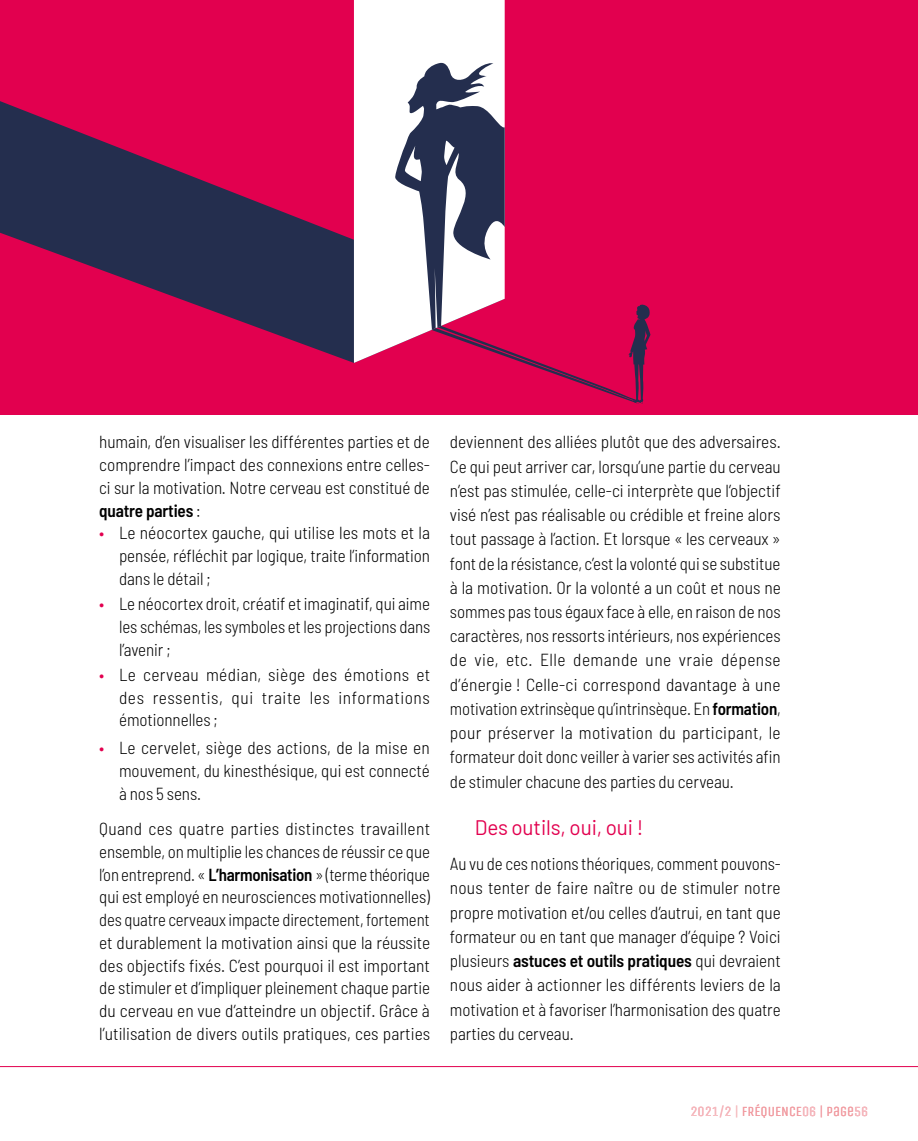
<style>
.page{position:relative;width:918px;height:1141px;background:#fff}
.page>*{position:absolute;margin:0;border:0;box-sizing:border-box;transform-origin:0 0}
.t1{font:21px "Barlow";letter-spacing:-.005em;color:#e2004f}
.t2{font:300 semi-condensed 17.5px/24.2px "Barlow";letter-spacing:-.005em;color:#000;text-align:justify}
.t3{font:14px "Unica One";color:#f19ba1}
.s1{font-weight:600}
.s2{color:#e2004f}
.s3{color:#eb6b7d}
</style>
<div class="page">
<hr style="left:0;top:1066px;width:918px;height:1px;background:#e2004f">
<div style="left:0;top:0;width:918px;height:414px;background:#e2004f"></div>
<svg style="left:0;top:101px;width:354px;height:262px"></svg>
<div style="left:354px;top:0;width:151px;height:363px;background:#fff"></div>
<svg style="left:394px;top:61px;width:256px;height:343px"></svg>
<p class="t2" style="left:99px;top:430px;width:332px;line-height:22.8px">humain, d’en visualiser les différentes parties et de comprendre l’impact des connexions entre celles&shy;ci sur la motivation. Notre cerveau est constitué de <span class="s1">quatre parties</span> :</p>
<p class="t2" style="left:119px;top:521px;width:312px;line-height:22.8px;text-indent:-20px"><span class="s2">•</span> Le néocortex gauche, qui utilise les mots et la pensée, réfléchit par logique, traite l’information dans le détail ;</p>
<p class="t2" style="left:119px;top:592px;width:313px;line-height:22.8px;text-indent:-20px"><span class="s2">•</span> Le néocortex droit, créatif et imaginatif, qui aime les schémas, les symboles et les projections dans l’avenir ;</p>
<p class="t2" style="left:119px;top:663px;width:313px;line-height:22.8px;text-indent:-20px"><span class="s2">•</span> Le cerveau médian, siège des émotions et des ressentis, qui traite les informations émotionnelles ;</p>
<p class="t2" style="left:119px;top:736px;width:312px;line-height:22.8px;text-indent:-20px"><span class="s2">•</span> Le cervelet, siège des actions, de la mise en mouvement, du kinesthésique, qui est connecté à nos 5 sens.</p>
<p class="t2" style="left:99px;top:817px;width:332px;line-height:22.8px">Quand ces quatre parties distinctes travaillent ensemble, on multiplie les chances de réussir ce que l’on entreprend. « <span class="s1">L’harmonisation</span> » (terme théorique qui est employé en neurosciences motivationnelles) des quatre cerveaux impacte directement, fortement et durablement la motivation ainsi que la réussite des objectifs fixés. C’est pourquoi il est important de stimuler et d’impliquer pleinement chaque partie du cerveau en vue d’atteindre un objectif. Grâce à l’utilisation de divers outils pratiques, ces parties</p>
<p class="t2" style="left:450px;top:430px;width:332px">deviennent des alliées plutôt que des adversaires.<br>Ce qui peut arriver car, lorsqu’une partie du cerveau n’est pas stimulée, celle-ci interprète que l’objectif visé n’est pas réalisable ou crédible et freine alors tout passage à l’action. Et lorsque « les cerveaux » font de la résistance, c’est la volonté qui se substitue à la motivation. Or la volonté a un coût et nous ne sommes pas tous égaux face à elle, en raison de nos caractères, nos ressorts intérieurs, nos expériences de vie, etc. Elle demande une vraie dépense d’énergie ! Celle-ci correspond davantage à une motivation extrinsèque qu’intrinsèque. En <span class="s1">formation</span>, pour préserver la motivation du participant, le formateur doit donc veiller à varier ses activités afin de stimuler chacune des parties du cerveau.</p>
<p class="t1" style="left:475px;top:812px;width:170px">Des outils, oui, oui !</p>
<p class="t2" style="left:450px;top:851px;width:332px">Au vu de ces notions théoriques, comment pouvons&shy;nous tenter de faire naître ou de stimuler notre propre motivation et/ou celles d’autrui, en tant que formateur ou en tant que manager d’équipe ? Voici plusieurs <span class="s1">astuces et outils pratiques</span> qui devraient nous aider à actionner les différents leviers de la motivation et à favoriser l’harmonisation des quatre parties du cerveau.</p>
<p class="t3" style="left:690px;top:1103px;width:179px"><span class="s3">2021/2</span> | FRÉQUENCE<span class="s3">06</span> | page<span class="s3">56</span></p>
</div>
